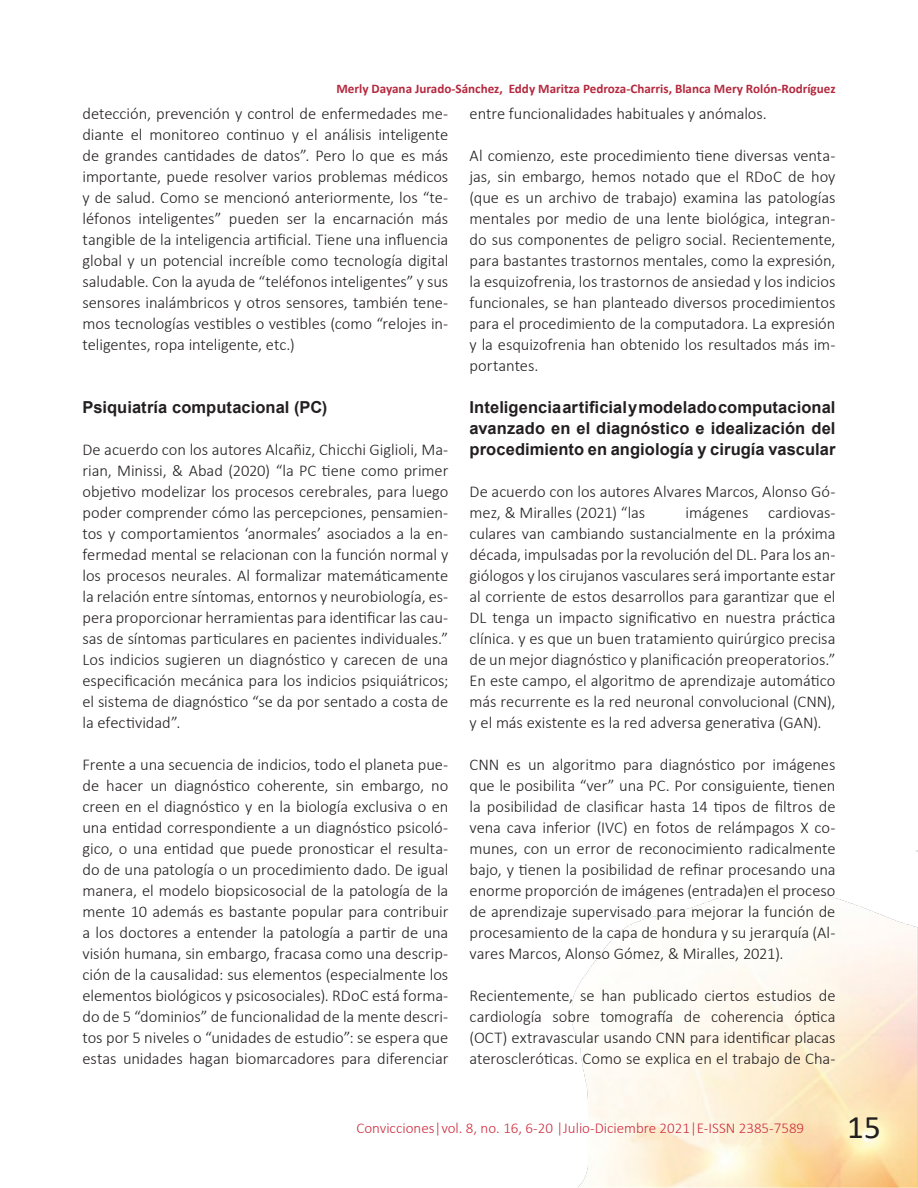
<style>
.page{position:relative;width:918px;height:1188px;background:#fff}
.page>*{position:absolute;margin:0;border:0;box-sizing:border-box;transform-origin:0 0}
.t1{font:33px "Calibri";color:#231f20}
.t2{font:300 16.5px/21px "Calibri";letter-spacing:-.005em;color:#231f20;text-align:justify}
.Sub2{font:700 16.5px/21px "Arial";letter-spacing:.005em;color:#231f20;text-align:justify}
.t3{font:300 15px "Calibri";color:#cd2d3f}
.t4{font:700 13.05px "Calibri";color:#b5283e}
</style>
<div class="page">
<img style="left:572px;top:850px;width:346px;height:338px">
<p class="t4" style="left:337px;top:80px;width:501px">Merly Dayana Jurado-Sánchez, Eddy Maritza Pedroza-Charris, Blanca Mery Rolón-Rodríguez</p>
<p class="t2" style="left:82px;top:103px;width:367px">detección, prevención y control de enfermedades me&shy;diante el monitoreo continuo y el análisis inteligente de grandes cantidades de datos”. Pero lo que es más importante, puede resolver varios problemas médicos y de salud. Como se mencionó anteriormente, los “te&shy;léfonos inteligentes” pueden ser la encarnación más tangible de la inteligencia artificial. Tiene una influencia global y un potencial increíble como tecnología digital saludable. Con la ayuda de “teléfonos inteligentes” y sus sensores inalámbricos y otros sensores, también tene&shy;mos tecnologías vestibles o vestibles (como “relojes in&shy;teligentes, ropa inteligente, etc.)</p>
<p class="t2" style="left:470px;top:103px;width:299px">entre funcionalidades habituales y anómalos.</p>
<p class="t2" style="left:470px;top:145px;width:367px">Al comienzo, este procedimiento tiene diversas venta&shy;jas, sin embargo, hemos notado que el RDoC de hoy (que es un archivo de trabajo) examina las patologías mentales por medio de una lente biológica, integran&shy;do sus componentes de peligro social. Recientemente, para bastantes trastornos mentales, como la expresión, la esquizofrenia, los trastornos de ansiedad y los indicios funcionales, se han planteado diversos procedimientos para el procedimiento de la computadora. La expresión y la esquizofrenia han obtenido los resultados más im&shy;portantes.</p>
<p class="Sub2" style="left:470px;top:397px;width:367px">Inteligencia artificial y modelado computacional avanzado en el diagnóstico e idealización del procedimiento en angiología y cirugía vascular</p>
<p class="t2" style="left:470px;top:481px;width:367px">De acuerdo con los autores Alvares Marcos, Alonso Gó&shy;mez, &amp; Miralles (2021) “las</p>
<p class="Sub2" style="left:82px;top:397px;width:246px">Psiquiatría computacional (PC)</p>
<p class="t2" style="left:82px;top:439px;width:367px">De acuerdo con los autores Alcañiz, Chicchi Giglioli, Ma&shy;rian, Minissi, &amp; Abad (2020) “la PC tiene como primer objetivo modelizar los procesos cerebrales, para luego poder comprender cómo las percepciones, pensamien&shy;tos y comportamientos ‘anormales’ asociados a la en&shy;fermedad mental se relacionan con la función normal y los procesos neurales. Al formalizar matemáticamente la relación entre síntomas, entornos y neurobiología, es&shy;pera proporcionar herramientas para identificar las cau&shy;sas de síntomas particulares en pacientes individuales.” Los indicios sugieren un diagnóstico y carecen de una especificación mecánica para los indicios psiquiátricos; el sistema de diagnóstico “se da por sentado a costa de la efectividad”.</p>
<p class="t2" style="left:82px;top:754px;width:367px">Frente a una secuencia de indicios, todo el planeta pue&shy;de hacer un diagnóstico coherente, sin embargo, no creen en el diagnóstico y en la biología exclusiva o en una entidad correspondiente a un diagnóstico psicoló&shy;gico, o una entidad que puede pronosticar el resulta&shy;do de una patología o un procedimiento dado. De igual manera, el modelo biopsicosocial de la patología de la mente 10 además es bastante popular para contribuir a los doctores a entender la patología a partir de una visión humana, sin embargo, fracasa como una descrip&shy;ción de la causalidad: sus elementos (especialmente los elementos biológicos y psicosociales). RDoC está forma&shy;do de 5 “dominios” de funcionalidad de la mente descri&shy;tos por 5 niveles o “unidades de estudio”: se espera que estas unidades hagan biomarcadores para diferenciar</p>
<p class="t2" style="left:470px;top:502px;width:367px;text-indent:216px">imágenes cardiovas&shy;culares van cambiando sustancialmente en la próxima década, impulsadas por la revolución del DL. Para los an&shy;giólogos y los cirujanos vasculares será importante estar al corriente de estos desarrollos para garantizar que el DL tenga un impacto significativo en nuestra práctica clínica. y es que un buen tratamiento quirúrgico precisa de un mejor diagnóstico y planificación preoperatorios.” En este campo, el algoritmo de aprendizaje automático más recurrente es la red neuronal convolucional (CNN), y el más existente es la red adversa generativa (GAN).</p>
<p class="t2" style="left:470px;top:754px;width:367px">CNN es un algoritmo para diagnóstico por imágenes que le posibilita “ver” una PC. Por consiguiente, tienen la posibilidad de clasificar hasta 14 tipos de filtros de vena cava inferior (IVC) en fotos de relámpagos X co&shy;munes, con un error de reconocimiento radicalmente bajo, y tienen la posibilidad de refinar procesando una enorme proporción de imágenes (entrada)en el proceso de aprendizaje supervisado para mejorar la función de procesamiento de la capa de hondura y su jerarquía (Al&shy;vares Marcos, Alonso Gómez, &amp; Miralles, 2021).</p>
<p class="t2" style="left:470px;top:985px;width:367px">Recientemente, se han publicado ciertos estudios de cardiología sobre tomografía de coherencia óptica (OCT) extravascular usando CNN para identificar placas ateroscleróticas. Como se explica en el trabajo de Cha-</p>
<p class="t3" style="left:356px;top:1119px;width:449px">Convicciones|vol. 8, no. 16, 6-20 |Julio-Diciembre 2021|E-ISSN 2385-7589</p>
<h1 class="t1" style="left:847px;top:1104px;width:35px">15</h1>
</div>
